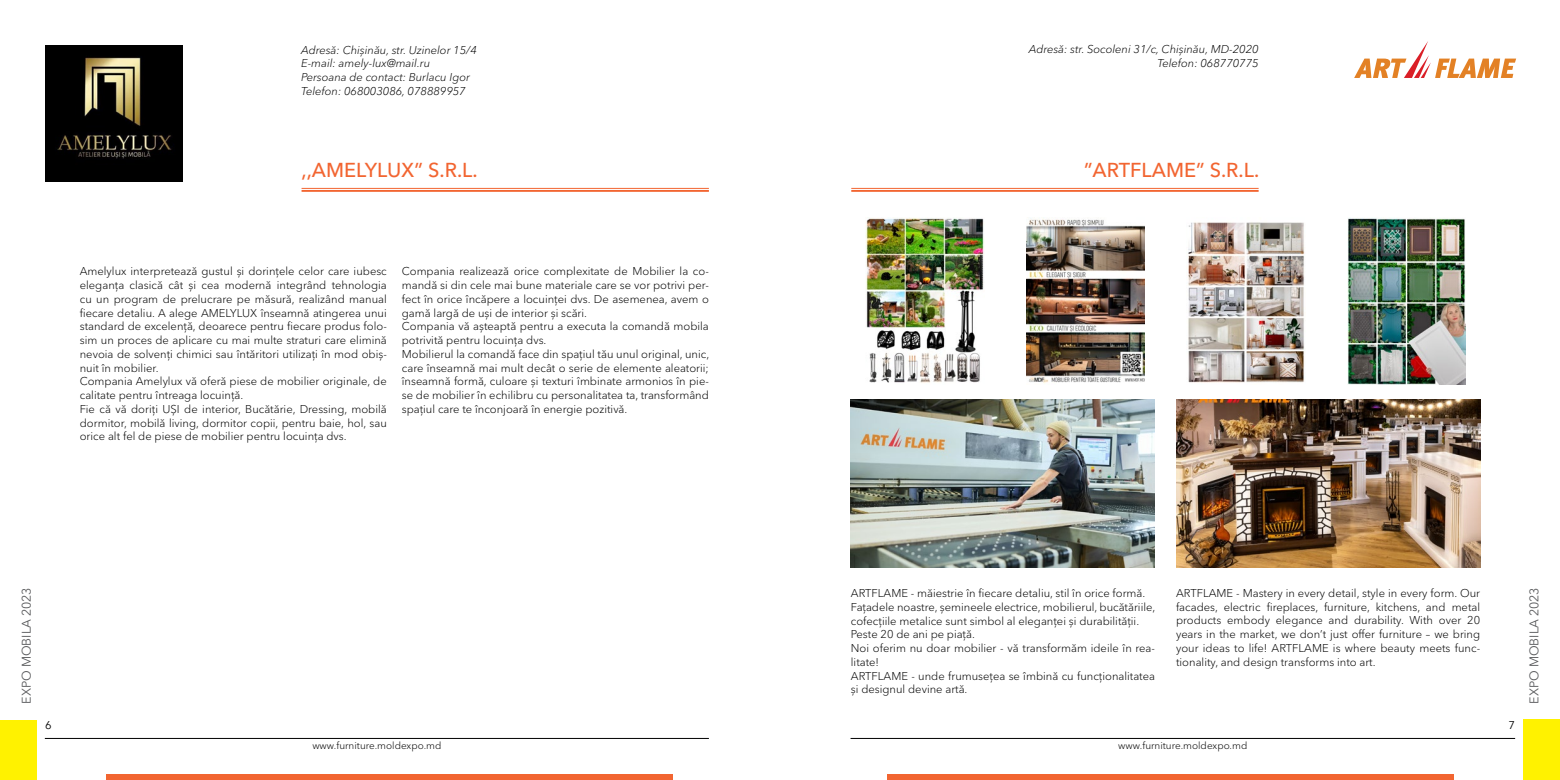
<style>
.page{position:relative;width:1560px;height:780px;background:#fff}
.page>*{position:absolute;margin:0;border:0;box-sizing:border-box;transform-origin:0 0}
.t1{font:500 20px "Avenir Next Cyr";color:#f26531}
.t2{font:12.5px "Avenir Next Cyr";color:#58595b}
.t3{font:300 11.25px/13.8px "Avenir Next Cyr";color:#000}
.t4{font:italic 300 11.25px/13.8px "Avenir Next Cyr";color:#000}
.t5{font:11.25px "Avenir Next Cyr";color:#000}
.t6{font:300 10px "Avenir Next Cyr";color:#000}
</style>
<div class="page">
<hr style="left:45px;top:738px;width:663px;height:1px;background:#000">
<hr style="left:850px;top:738px;width:664px;height:1px;background:#000">
<div style="left:0;top:720px;width:37px;height:60px;background:#fff200"></div>
<div style="left:1522px;top:719px;width:37px;height:61px;background:#fff200"></div>
<div style="left:106px;top:773px;width:566px;height:7px;background:#f26531"></div>
<div style="left:886px;top:773px;width:567px;height:7px;background:#f26531"></div>
<hr style="left:301px;top:188px;width:407px;height:1px;background:#f26531">
<hr style="left:301px;top:190px;width:407px;height:2px;background:#f26531">
<hr style="left:851px;top:188px;width:407px;height:1px;background:#f26531">
<hr style="left:851px;top:190px;width:407px;height:2px;background:#f26531">
<img style="left:45px;top:45px;width:137px;height:137px">
<svg style="left:1354px;top:41px;width:161px;height:37px"></svg>
<img style="left:865px;top:218px;width:118px;height:165px">
<img style="left:1026px;top:219px;width:118px;height:165px">
<img style="left:1188px;top:222px;width:116px;height:161px">
<img style="left:1347px;top:218px;width:118px;height:166px">
<img style="left:850px;top:399px;width:303px;height:168px">
<img style="left:1176px;top:399px;width:303px;height:168px">
<p class="t4" style="left:301px;top:43px;width:177px">Adresă: Chișinău, str. Uzinelor 15/4<br>E-mail: amely-lux@mail.ru Persoana de contact: Burlacu Igor Telefon: 068003086, 078889957</p>
<h1 class="t1" style="left:301px;top:158px;width:178px">,,AMELYLUX” S.R.L.</h1>
<p class="t3" style="left:80px;top:264px;width:308px">Amelylux interpretează gustul și dorințele celor care iubesc eleganța clasică cât și cea modernă integrând tehnologia cu un program de prelucrare pe măsură, realizând manual fiecare detaliu. A alege AMELYLUX înseamnă atingerea unui standard de excelență, deoarece pentru fiecare produs folo&shy;sim un proces de aplicare cu mai multe straturi care elimină nevoia de solvenți chimici sau întăritori utilizați în mod obiș&shy;nuit în mobilier.<br>Compania Amelylux vă oferă piese de mobilier originale, de calitate pentru întreaga locuință.<br>Fie că vă doriți UȘI de interior, Bucătărie, Dressing, mobilă dormitor, mobilă living, dormitor copii, pentru baie, hol, sau orice alt fel de piese de mobilier pentru locuința dvs.</p>
<p class="t3" style="left:402px;top:264px;width:309px">Compania realizează orice complexitate de Mobilier la co&shy;mandă si din cele mai bune materiale care se vor potrivi per&shy;fect în orice încăpere a locuinței dvs. De asemenea, avem o gamă largă de uși de interior și scări.<br>Compania vă așteaptă pentru a executa la comandă mobila potrivită pentru locuința dvs.<br>Mobilierul la comandă face din spațiul tău unul original, unic, care înseamnă mai mult decât o serie de elemente aleatorii; înseamnă formă, culoare și texturi îmbinate armonios în pie&shy;se de mobilier în echilibru cu personalitatea ta, transformând spațiul care te înconjoară în energie pozitivă.</p>
<p class="t4" style="left:1028px;top:43px;width:231px;text-align:right">Adresă: str. Socoleni 31/c, Chișinău, MD-2020<br>Telefon: 068770775</p>
<h1 class="t1" style="left:1083px;top:158px;width:177px">”ARTFLAME” S.R.L.</h1>
<p class="t3" style="left:850px;top:586px;width:306px">ARTFLAME - măiestrie în fiecare detaliu, stil în orice formă.<br>Fațadele noastre, șemineele electrice, mobilierul, bucătăriile, cofecțiile metalice sunt simbol al eleganței și durabilității.<br>Peste 20 de ani pe piață.<br>Noi oferim nu doar mobilier - vă transformăm ideile în rea&shy;litate!<br>ARTFLAME - unde frumusețea se îmbină cu funcționalitatea și designul devine artă.</p>
<p class="t3" style="left:1175px;top:586px;width:306px;text-align:justify">ARTFLAME - Mastery in every detail, style in every form. Our facades, electric fireplaces, furniture, kitchens, and metal products embody elegance and durability. With over 20 years in the market, we don’t just offer furniture – we bring your ideas to life! ARTFLAME is where beauty meets func&shy;tionality, and design transforms into art.</p>
<p class="t2" style="left:19px;top:703px;width:118px;rotate:-90deg">EXPO MOBILA 2023</p>
<p class="t2" style="left:1526px;top:703px;width:118px;rotate:-90deg">EXPO MOBILA 2023</p>
<p class="t5" style="left:45px;top:718px;width:8px">6</p>
<p class="t5" style="left:1508px;top:718px;width:8px">7</p>
<p class="t6" style="left:312px;top:739px;width:131px">www.furniture.moldexpo.md</p>
<p class="t6" style="left:1118px;top:739px;width:131px">www.furniture.moldexpo.md</p>
</div>
